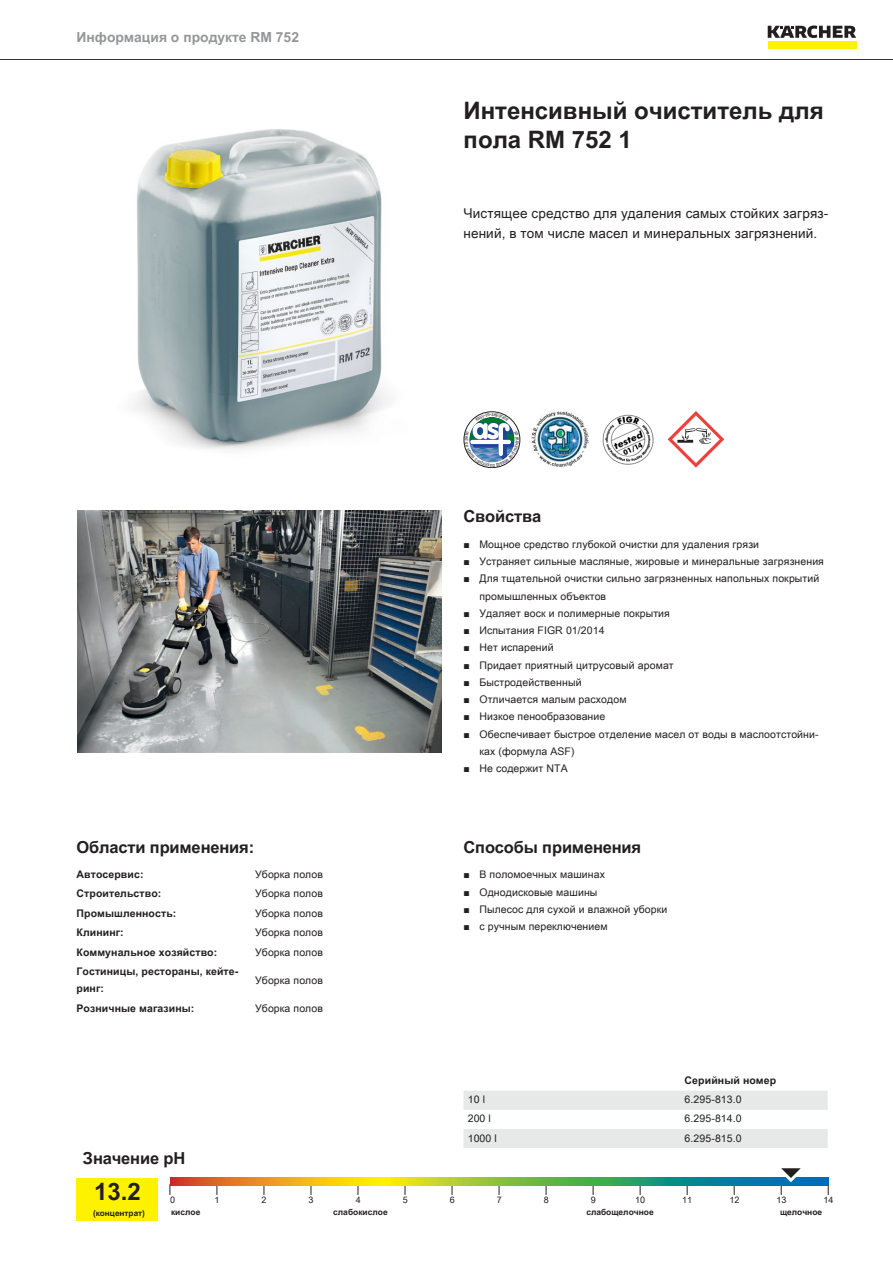
<style>
.page{position:relative;width:893px;height:1263px;background:#fff}
.page>*{position:absolute;margin:0;border:0;box-sizing:border-box;transform-origin:0 0}
.t1{font:700 24px/28.8px "Arial Unicode MS";color:#231f20}
.t2{font:700 16.5px "Arial Unicode MS";letter-spacing:-.01em;color:#231f20}
.t3{font:700 13.8px "Arial Unicode MS";color:#949698}
.t4{font:13.5px/19.5px "Arial Unicode MS";letter-spacing:.01em;color:#231f20}
.t5{font:10.5px/17.2px "Arial Unicode MS";letter-spacing:.01em;color:#231f20}
.t6{font:700 10.5px/17.2px "Arial Unicode MS";letter-spacing:.01em;color:#231f20}
.t7{font:9px "Arial Unicode MS";color:#231f20}
.t8{font:700 8.4px "Arial Unicode MS";color:#231f20}
.t9{font:700 8.25px "Arial Unicode MS";color:#231f20}
.s1{font-family:"Arial"}
</style>
<div class="page">
<hr style="left:0;top:59px;width:893px;height:1px;background:#231f20">
<div style="left:768px;top:42px;width:88px;height:7px;background:#fff200"></div>
<svg style="left:768px;top:26px;width:88px;height:12px"></svg>
<img style="left:134px;top:129px;width:255px;height:321px">
<img style="left:531px;top:411px;width:57px;height:56px">
<img style="left:602px;top:414px;width:52px;height:51px">
<svg style="left:668px;top:411px;width:56px;height:57px"></svg>
<img style="left:77px;top:510px;width:365px;height:243px">
<div style="left:77px;top:1178px;width:81px;height:42px;background:#fff200"></div>
<svg style="left:170px;top:1178px;width:658px;height:8px;background:#8aa445"></svg>
<svg style="left:773px;top:1168px;width:38px;height:27px"></svg>
<svg style="left:463px;top:1091px;width:365px;height:57px"></svg>
<svg style="left:464px;top:412px;width:56px;height:56px"></svg>
<h3 class="t3" style="left:77px;top:27px;width:224px">Информация о продукте RM 752</h3>
<h2 class="t2" style="left:77px;top:835px;width:179px">Области применения:</h2>
<p class="t6" style="left:77px;top:866px;width:68px">Автосервис:</p>
<p class="t5" style="left:255px;top:865px;width:69px">Уборка полов</p>
<p class="t6" style="left:77px;top:885px;width:86px">Строительство:</p>
<p class="t5" style="left:255px;top:885px;width:69px">Уборка полов</p>
<p class="t6" style="left:77px;top:905px;width:101px">Промышленность:</p>
<p class="t5" style="left:255px;top:904px;width:69px">Уборка полов</p>
<p class="t6" style="left:77px;top:924px;width:49px">Клининг:</p>
<p class="t5" style="left:255px;top:924px;width:69px">Уборка полов</p>
<p class="t6" style="left:77px;top:944px;width:142px">Коммунальное хозяйство:</p>
<p class="t5" style="left:255px;top:943px;width:69px">Уборка полов</p>
<p class="t6" style="left:77px;top:963px;width:163px">Гостиницы, рестораны, кейте&shy;ринг:</p>
<p class="t5" style="left:255px;top:971px;width:69px">Уборка полов</p>
<p class="t6" style="left:77px;top:1000px;width:119px">Розничные магазины:</p>
<p class="t5" style="left:255px;top:999px;width:69px">Уборка полов</p>
<h1 class="t1" style="left:463px;top:97px;width:362px">Интенсивный очиститель для пола RM 752 1</h1>
<p class="t4" style="left:463px;top:203px;width:366px">Чистящее средство для удаления самых стойких загряз&shy;нений, в том числе масел и минеральных загрязнений.</p>
<h2 class="t2" style="left:463px;top:504px;width:79px">Свойства</h2>
<p class="t5" style="left:463px;top:535px;width:297px"><span class="s1">■</span> Мощное средство глубокой очистки для удаления грязи</p>
<p class="t5" style="left:463px;top:553px;width:362px"><span class="s1">■</span> Устраняет сильные масляные, жировые и минеральные загрязнения</p>
<p class="t5" style="left:479px;top:570px;width:341px;text-indent:-16px"><span class="s1">■</span> Для тщательной очистки сильно загрязненных напольных покрытий промышленных объектов</p>
<p class="t5" style="left:463px;top:604px;width:208px"><span class="s1">■</span> Удаляет воск и полимерные покрытия</p>
<p class="t5" style="left:463px;top:622px;width:143px"><span class="s1">■</span> Испытания FIGR 01/2014</p>
<p class="t5" style="left:463px;top:639px;width:92px"><span class="s1">■</span> Нет испарений</p>
<p class="t5" style="left:463px;top:656px;width:212px"><span class="s1">■</span> Придает приятный цитрусовый аромат</p>
<p class="t5" style="left:463px;top:673px;width:120px"><span class="s1">■</span> Быстродейственный</p>
<p class="t5" style="left:463px;top:691px;width:165px"><span class="s1">■</span> Отличается малым расходом</p>
<p class="t5" style="left:463px;top:708px;width:143px"><span class="s1">■</span> Низкое пенообразование</p>
<p class="t5" style="left:479px;top:725px;width:341px;text-indent:-16px"><span class="s1">■</span> Обеспечивает быстрое отделение масел от воды в маслоотстойни&shy;ках (формула ASF)</p>
<p class="t5" style="left:463px;top:760px;width:106px"><span class="s1">■</span> Не содержит NTA</p>
<h2 class="t2" style="left:463px;top:835px;width:179px">Способы применения</h2>
<p class="t5" style="left:463px;top:866px;width:143px"><span class="s1">■</span> В поломоечных машинах</p>
<p class="t5" style="left:463px;top:883px;width:135px"><span class="s1">■</span> Однодисковые машины</p>
<p class="t5" style="left:463px;top:900px;width:205px"><span class="s1">■</span> Пылесос для сухой и влажной уборки</p>
<p class="t5" style="left:463px;top:917px;width:146px"><span class="s1">■</span> с ручным переключением</p>
<p class="t6" style="left:685px;top:1072px;width:93px">Серийный номер</p>
<p class="t5" style="left:468px;top:1091px;width:19px">10 l</p>
<p class="t5" style="left:685px;top:1091px;width:59px">6.295-813.0</p>
<p class="t5" style="left:468px;top:1110px;width:25px">200 l</p>
<p class="t5" style="left:685px;top:1110px;width:59px">6.295-814.0</p>
<p class="t5" style="left:468px;top:1129px;width:31px">1000 l</p>
<p class="t5" style="left:685px;top:1129px;width:59px">6.295-815.0</p>
<h2 class="t2" style="left:83px;top:1146px;width:104px">Значение pH</h2>
<h1 class="t1" style="left:94px;top:1178px;width:48px">13.2</h1>
<p class="t7" style="left:170px;top:1193px;width:7px">0</p>
<p class="t7" style="left:215px;top:1193px;width:7px">1</p>
<p class="t7" style="left:262px;top:1193px;width:7px">2</p>
<p class="t7" style="left:309px;top:1193px;width:7px">3</p>
<p class="t7" style="left:356px;top:1193px;width:7px">4</p>
<p class="t7" style="left:403px;top:1193px;width:7px">5</p>
<p class="t7" style="left:450px;top:1193px;width:7px">6</p>
<p class="t7" style="left:497px;top:1193px;width:7px">7</p>
<p class="t7" style="left:544px;top:1193px;width:7px">8</p>
<p class="t7" style="left:591px;top:1193px;width:7px">9</p>
<p class="t7" style="left:635px;top:1193px;width:12px">10</p>
<p class="t7" style="left:682px;top:1193px;width:12px">11</p>
<p class="t7" style="left:729px;top:1193px;width:12px">12</p>
<p class="t7" style="left:776px;top:1193px;width:12px">13</p>
<p class="t7" style="left:823px;top:1193px;width:12px">14</p>
<p class="t9" style="left:93px;top:1207px;width:53px">(концентрат)</p>
<p class="t8" style="left:171px;top:1206px;width:31px">кислое</p>
<p class="t8" style="left:333px;top:1206px;width:56px">слабокислое</p>
<p class="t8" style="left:586px;top:1206px;width:69px">слабощелочное</p>
<p class="t8" style="left:780px;top:1206px;width:44px">щелочное</p>
</div>
